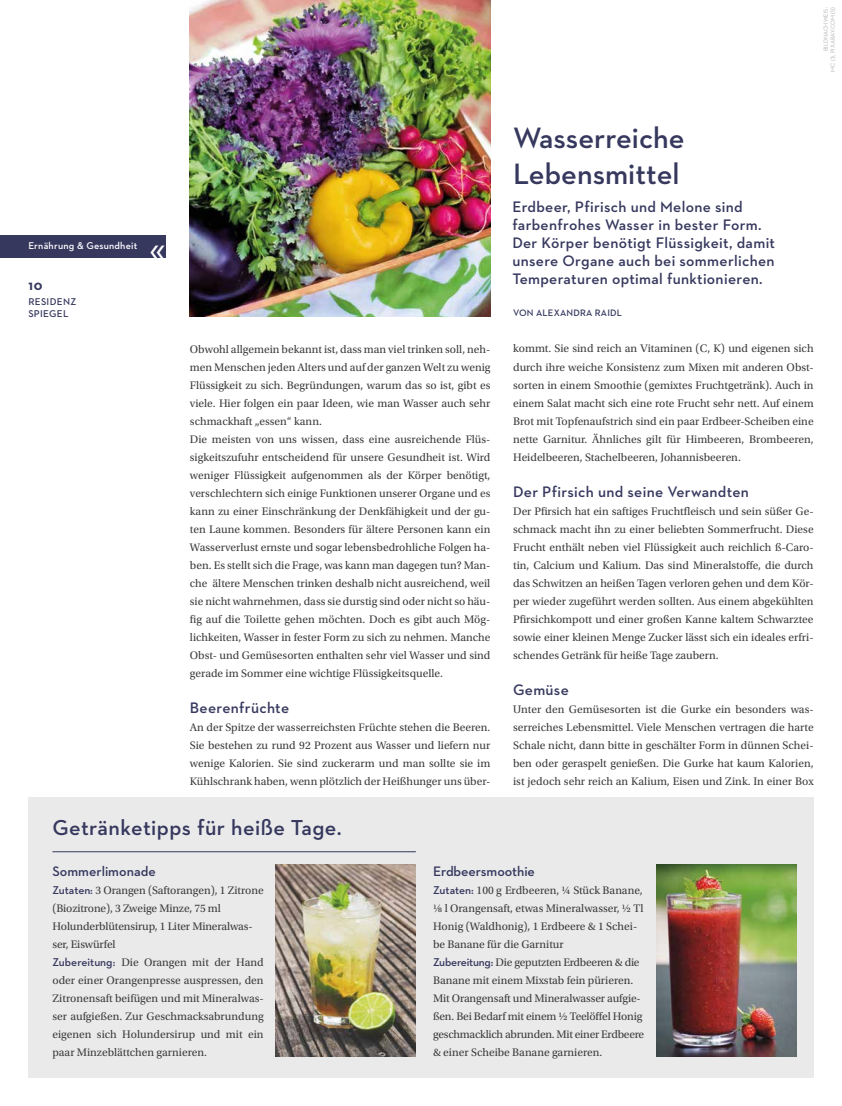
<style>
.page{position:relative;width:842px;height:1106px;background:#fff}
.page>*{position:absolute;margin:0;border:0;box-sizing:border-box;transform-origin:0 0}
.t1{font:600 30px/36px "Neutraface 2 Text";color:#36385e}
.t2{font:600 22px "Neutraface 2 Text";letter-spacing:.02em;color:#36385e}
.t3{font:600 15.5px/18px "Neutraface 2 Text";letter-spacing:.02em;color:#36385e}
.t4{font:600 14px "Neutraface 2 Text";letter-spacing:-.005em;color:#36385e}
.t5{font:700 14px "Neutraface 2 Text";color:#36385e}
.t6{font:11.5px/18px "Utopia Std";color:#3c3c3b;text-align:justify}
.t7{font:600 10px "Neutraface 2 Text";letter-spacing:.02em;color:#fff}
.t8{font:600 10px/12px "Neutraface 2 Text";letter-spacing:.03em;color:#36385e}
.t9{font:600 9.5px "Neutraface 2 Text";letter-spacing:.02em;color:#36385e}
.t10{font:6px/7.2px "Neutraface 2 Text";color:#b3b2b2;text-align:right}
.s1{font-family:"Neutraface 2 Text";font-weight:600;color:#36385e}
</style>
<div class="page">
<div style="left:0;top:235px;width:166px;height:22px;background:#36385e"></div>
<img style="left:190px;top:0;width:300px;height:317px">
<div style="left:28px;top:797px;width:786px;height:280px;background:#eaeaeb"></div>
<hr style="left:52px;top:851px;width:364px;height:1px;background:#36385e">
<img style="left:276px;top:865px;width:140px;height:191px">
<img style="left:656px;top:865px;width:140px;height:191px">
<svg style="left:151px;top:257px;width:14px;height:1px"></svg>
<p class="t10" style="left:822px;top:72px;width:66px;rotate:-90deg">BILDNACHWEIS:<br>MC (1), PIXABAY.COM (5)</p>
<p class="t7" style="left:28px;top:240px;width:110px">Ernährung &amp; Gesundheit</p>
<p class="t5" style="left:28px;top:276px;width:16px">10</p>
<p class="t8" style="left:28px;top:295px;width:49px">RESIDENZ<br>SPIEGEL</p>
<p class="t6" style="left:190px;top:340px;width:302px;text-align:left">Obwohl allgemein bekannt ist, dass man viel trinken soll, neh&shy;men Menschen jeden Alters und auf der ganzen Welt zu wenig Flüssigkeit zu sich. Begründungen, warum das so ist, gibt es viele. Hier folgen ein paar Ideen, wie man Wasser auch sehr schmackhaft „essen“ kann.<br>Die meisten von uns wissen, dass eine ausreichende Flüs&shy;sigkeitszufuhr entscheidend für unsere Gesundheit ist. Wird weniger Flüssigkeit aufgenommen als der Körper benötigt, verschlechtern sich einige Funktionen unserer Organe und es kann zu einer Einschränkung der Denkfähigkeit und der gu&shy;ten Laune kommen. Besonders für ältere Personen kann ein Wasserverlust ernste und sogar lebensbedrohliche Folgen ha&shy;ben. Es stellt sich die Frage, was kann man dagegen tun? Man&shy;che ältere Menschen trinken deshalb nicht ausreichend, weil sie nicht wahrnehmen, dass sie durstig sind oder nicht so häu&shy;fig auf die Toilette gehen möchten. Doch es gibt auch Mög&shy;lichkeiten, Wasser in fester Form zu sich zu nehmen. Manche Obst- und Gemüsesorten enthalten sehr viel Wasser und sind gerade im Sommer eine wichtige Flüssigkeitsquelle.</p>
<h3 class="t3" style="left:190px;top:698px;width:101px">Beerenfrüchte</h3>
<p class="t6" style="left:190px;top:718px;width:302px">An der Spitze der wasserreichsten Früchte stehen die Beeren.<br>Sie bestehen zu rund 92 Prozent aus Wasser und liefern nur wenige Kalorien. Sie sind zuckerarm und man sollte sie im Kühlschrank haben, wenn plötzlich der Heißhunger uns über-</p>
<h2 class="t2" style="left:52px;top:813px;width:291px">Getränketipps für heiße Tage.</h2>
<h1 class="t1" style="left:513px;top:120px;width:173px">Wasserreiche<br>Lebensmittel</h1>
<h3 class="t3" style="left:512px;top:197px;width:264px">Erdbeer, Pfirisch und Melone sind farbenfrohes Wasser in bester Form.<br>Der Körper benötigt Flüssigkeit, damit unsere Organe auch bei sommerlichen Temperaturen optimal funktionieren.</h3>
<p class="t9" style="left:513px;top:307px;width:110px">VON ALEXANDRA RAIDL</p>
<p class="t6" style="left:513px;top:340px;width:302px">kommt. Sie sind reich an Vitaminen (C, K) und eigenen sich durch ihre weiche Konsistenz zum Mixen mit anderen Obst&shy;sorten in einem Smoothie (gemixtes Fruchtgetränk). Auch in einem Salat macht sich eine rote Frucht sehr nett. Auf einem Brot mit Topfenaufstrich sind ein paar Erdbeer-Scheiben eine nette Garnitur. Ähnliches gilt für Himbeeren, Brombeeren, Heidelbeeren, Stachelbeeren, Johannisbeeren.</p>
<h3 class="t3" style="left:513px;top:482px;width:237px">Der Pfirsich und seine Verwandten</h3>
<p class="t6" style="left:513px;top:502px;width:302px">Der Pfirsich hat ein saftiges Fruchtfleisch und sein süßer Ge&shy;schmack macht ihn zu einer beliebten Sommerfrucht. Diese Frucht enthält neben viel Flüssigkeit auch reichlich ß-Caro&shy;tin, Calcium und Kalium. Das sind Mineralstoffe, die durch das Schwitzen an heißen Tagen verloren gehen und dem Kör&shy;per wieder zugeführt werden sollten. Aus einem abgekühlten Pfirsichkompott und einer großen Kanne kaltem Schwarztee sowie einer kleinen Menge Zucker lässt sich ein ideales erfri&shy;schendes Getränk für heiße Tage zaubern.</p>
<h3 class="t3" style="left:513px;top:680px;width:57px">Gemüse</h3>
<p class="t6" style="left:513px;top:700px;width:302px">Unter den Gemüsesorten ist die Gurke ein besonders was&shy;serreiches Lebensmittel. Viele Menschen vertragen die harte Schale nicht, dann bitte in geschälter Form in dünnen Schei&shy;ben oder geraspelt genießen. Die Gurke hat kaum Kalorien, ist jedoch sehr reich an Kalium, Eisen und Zink. In einer Box</p>
<p class="t4" style="left:52px;top:862px;width:105px">Sommerlimonade</p>
<p class="t6" style="left:52px;top:881px;width:213px;text-align:left"><span class="s1">Zutaten:</span> 3 Orangen (Saftorangen), 1 Zitrone (Biozitrone), 3 Zweige Minze, 75 ml Holunderblütensirup, 1 Liter Mineralwas&shy;ser, Eiswürfel<br><span class="s1">Zubereitung:</span> Die Orangen mit der Hand oder einer Orangenpresse auspressen, den Zitronensaft beifügen und mit Mineralwas&shy;ser aufgießen. Zur Geschmacksabrundung eigenen sich Holundersirup und mit ein paar Minzeblättchen garnieren.</p>
<p class="t4" style="left:433px;top:862px;width:103px">Erdbeersmoothie</p>
<p class="t6" style="left:433px;top:881px;width:213px;text-align:left"><span class="s1">Zutaten:</span> 100 g Erdbeeren, ¼ Stück Banane, 1/8 l Orangensaft, etwas Mineralwasser, ½ Tl Honig (Waldhonig), 1 Erdbeere &amp; 1 Schei&shy;be Banane für die Garnitur<br><span class="s1">Zubereitung:</span> Die geputzten Erdbeeren &amp; die Banane mit einem Mixstab fein pürieren.<br>Mit Orangensaft und Mineralwasser aufgie&shy;ßen. Bei Bedarf mit einem ½ Teelöffel Honig geschmacklich abrunden. Mit einer Erdbeere &amp; einer Scheibe Banane garnieren.</p>
</div>
